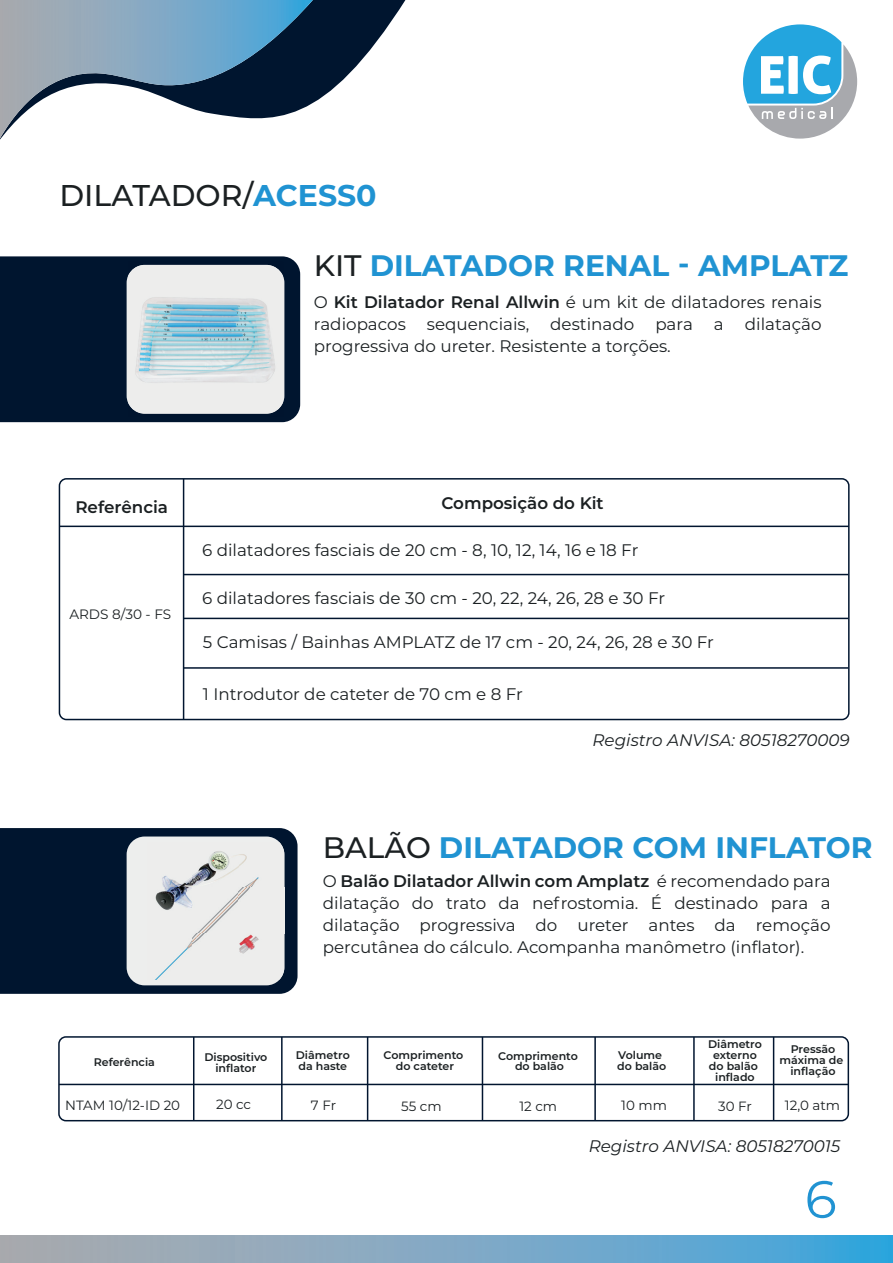
<style>
.page{position:relative;width:893px;height:1263px;background:#fff}
.page>*{position:absolute;margin:0;border:0;box-sizing:border-box;transform-origin:0 0}
.t1{font:52.5px "Montserrat";color:#2193d2}
.t2{font:500 30px "Montserrat";color:#1b2022}
.t3{font:700 29.7px "Montserrat";color:#2093d2}
.t4{font:16.8px/21.9px "Montserrat";color:#1b2022}
.t5{font:italic 16.8px "Montserrat";color:#1b2022}
.t6{font:600 16.8px "Montserrat";color:#1b2022}
.t7{font:13.65px "Montserrat";color:#1b2022}
.t8{font:13.35px "Montserrat";color:#1b2022}
.t9{font:600 11.1px/10.9px "Montserrat";color:#1b2022;text-align:center}
.s1{font-weight:700;color:#2093d2}
.s2{font-weight:500;color:#1b2022}
.s3{font-weight:600}
</style>
<div class="page">
<svg style="left:0;top:0;width:406px;height:140px"></svg>
<svg style="left:0;top:0;width:313px;height:138px"></svg>
<div style="left:59px;top:478px;width:791px;height:242px;border:2px solid #01152f;border-radius:7px"></div>
<hr style="left:59px;top:526px;width:790px;height:1px;background:#01152f">
<hr style="left:184px;top:574px;width:664px;height:1px;background:#01152f">
<hr style="left:184px;top:618px;width:664px;height:1px;background:#01152f">
<hr style="left:184px;top:667px;width:664px;height:2px;background:#01152f">
<hr style="left:183px;top:479px;width:1px;height:240px;background:#01152f">
<div style="left:58px;top:1036px;width:791px;height:85px;border:2px solid #01152f;border-radius:7px"></div>
<hr style="left:59px;top:1084px;width:789px;height:1px;background:#01152f">
<hr style="left:193px;top:1037px;width:1px;height:84px;background:#01152f">
<hr style="left:482px;top:1037px;width:1px;height:84px;background:#01152f">
<hr style="left:594px;top:1037px;width:2px;height:84px;background:#01152f">
<hr style="left:693px;top:1037px;width:2px;height:84px;background:#01152f">
<hr style="left:773px;top:1037px;width:1px;height:84px;background:#01152f">
<hr style="left:281px;top:1037px;width:2px;height:84px;background:#01152f">
<svg style="left:743px;top:24px;width:114px;height:115px"></svg>
<svg style="left:0;top:1235px;width:893px;height:28px;background:#7ba8c5"></svg>
<div style="left:0;top:828px;width:298px;height:166px;background:#00152f"></div>
<div style="left:0;top:256px;width:300px;height:166px;background:#00152f"></div>
<hr style="left:367px;top:1037px;width:1px;height:84px;background:#01152f">
<div style="left:127px;top:836px;width:157px;height:149px;background:#edeeed;border-radius:18px"></div>
<img style="left:128px;top:262px;width:155px;height:155px">
<img style="left:128px;top:265px;width:155px;height:149px">
<img style="left:284px;top:842px;width:1px;height:138px">
<img style="left:155px;top:842px;width:129px;height:138px">
<h2 class="t2" style="left:59px;top:175px;width:319px">DILATADOR/<span class="s1">ACESS0</span></h2>
<h3 class="t3" style="left:314px;top:244px;width:536px"><span class="s2">KIT</span> DILATADOR RENAL - AMPLATZ</h3>
<p class="t4" style="left:314px;top:291px;width:509px">O <span class="s3">Kit Dilatador Renal Allwin</span> é um kit de dilatadores renais radiopacos</p>
<p class="t4" style="left:427px;top:313px;width:104px">sequenciais,</p>
<p class="t4" style="left:550px;top:313px;width:86px">destinado</p>
<p class="t4" style="left:655px;top:313px;width:39px">para</p>
<p class="t4" style="left:714px;top:313px;width:11px">a</p>
<p class="t4" style="left:745px;top:313px;width:78px">dilatação</p>
<p class="t4" style="left:314px;top:335px;width:358px">progressiva do ureter. Resistente a torções.</p>
<p class="t6" style="left:75px;top:495px;width:94px">Referência</p>
<p class="t6" style="left:441px;top:491px;width:164px">Composição do Kit</p>
<p class="t4" style="left:202px;top:539px;width:438px">6 dilatadores fasciais de 20 cm - 8, 10, 12, 14, 16 e 18 Fr</p>
<p class="t4" style="left:202px;top:587px;width:464px">6 dilatadores fasciais de 30 cm - 20, 22, 24, 26, 28 e 30 Fr</p>
<p class="t4" style="left:203px;top:630px;width:512px">5 Camisas / Bainhas AMPLATZ de 17 cm - 20, 24, 26, 28 e 30 Fr</p>
<p class="t4" style="left:203px;top:683px;width:321px">1 Introdutor de cateter de 70 cm e 8 Fr</p>
<p class="t7" style="left:69px;top:605px;width:103px">ARDS 8/30 - FS</p>
<p class="t5" style="left:592px;top:728px;width:259px">Registro ANVISA: 80518270009</p>
<h3 class="t3" style="left:323px;top:826px;width:551px"><span class="s2">BALÃO</span> DILATADOR COM INFLATOR</h3>
<p class="t4" style="left:323px;top:869px;width:509px;text-align:justify">O <span class="s3">Balão Dilatador Allwin com Amplatz</span> é recomendado para dilatação do trato da nefrostomia. É destinado para a dilatação progressiva do ureter antes da remoção percutânea do cálculo. Acompanha manômetro (inflator).</p>
<p class="t9" style="left:94px;top:1056px;width:63px">Referência</p>
<p class="t8" style="left:65px;top:1096px;width:116px">NTAM 10/12-ID 20</p>
<p class="t9" style="left:204px;top:1051px;width:64px">Dispositivo inflator</p>
<p class="t9" style="left:296px;top:1049px;width:55px;text-align:left">Diâmetro da haste</p>
<p class="t9" style="left:708px;top:1038px;width:55px">Diâmetro externo do balão inflado</p>
<p class="t9" style="left:780px;top:1043px;width:65px">Pressão máxima de inflação</p>
<p class="t9" style="left:384px;top:1049px;width:81px">Comprimento do cateter</p>
<p class="t9" style="left:498px;top:1050px;width:81px">Comprimento do balão</p>
<p class="t9" style="left:617px;top:1049px;width:51px;text-align:left">Volume do balão</p>
<p class="t8" style="left:216px;top:1095px;width:36px">20 cc</p>
<p class="t8" style="left:311px;top:1096px;width:27px">7 Fr</p>
<p class="t8" style="left:401px;top:1097px;width:42px">55 cm</p>
<p class="t8" style="left:519px;top:1097px;width:39px">12 cm</p>
<p class="t8" style="left:621px;top:1096px;width:47px">10 mm</p>
<p class="t8" style="left:718px;top:1097px;width:35px">30 Fr</p>
<p class="t8" style="left:785px;top:1096px;width:57px">12,0 atm</p>
<p class="t5" style="left:589px;top:1134px;width:253px">Registro ANVISA: 80518270015</p>
<h1 class="t1" style="left:805px;top:1163px;width:33px">6</h1>
</div>
